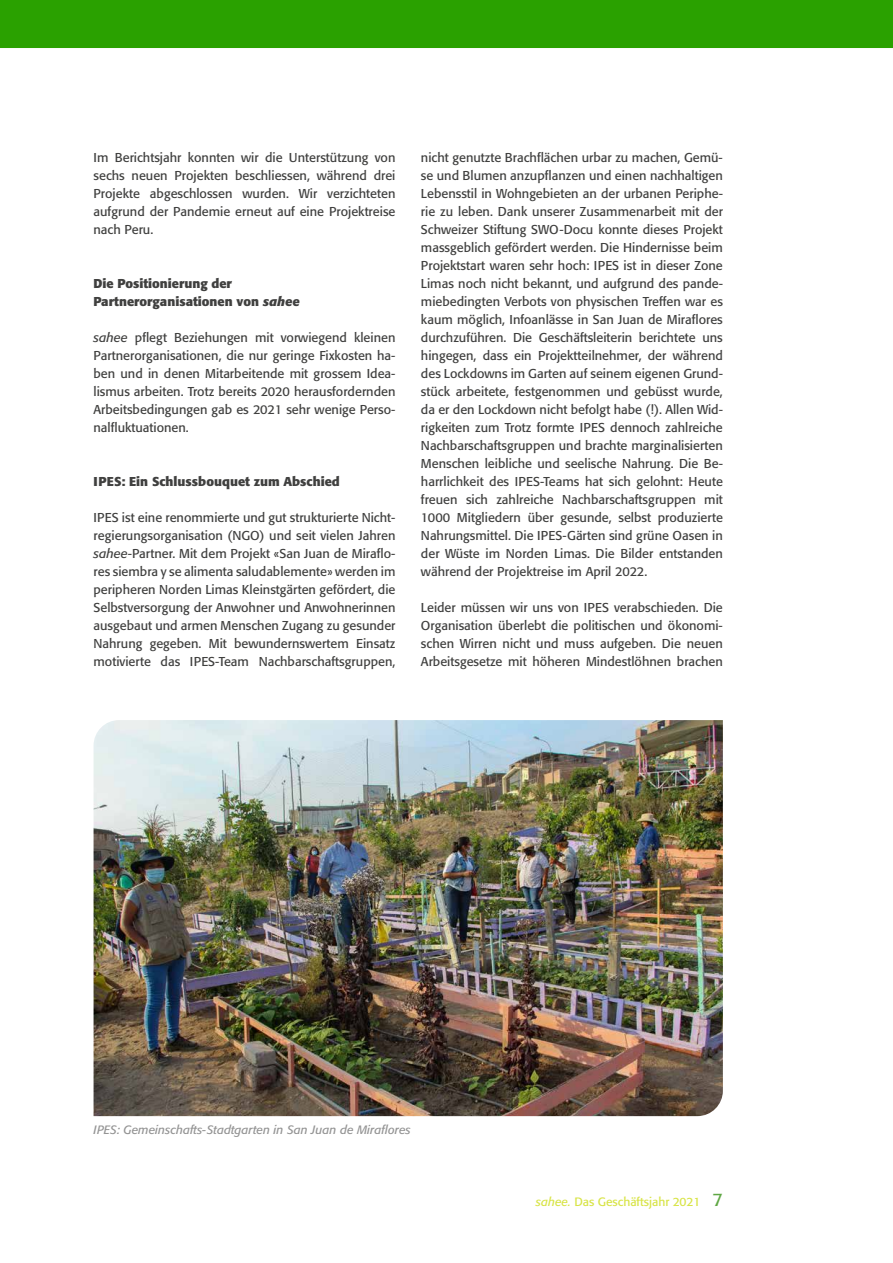
<style>
.page{position:relative;width:893px;height:1263px;background:#fff}
.page>*{position:absolute;margin:0;border:0;box-sizing:border-box;transform-origin:0 0}
.t1{font:12.75px/18px "Formata";color:#40403f;text-align:justify}
.t2{font:700 12.75px/18px "Formata";color:#40403f}
.t3{font:italic 12px "Formata";color:#949494}
.t4{font:12px "Formata";color:#d8e447}
.s1{font-style:italic}
.s2{font-size:18px;color:#5fa744}
</style>
<div class="page">
<img style="left:94px;top:720px;width:629px;height:396px">
<div style="left:0;top:0;width:893px;height:48px;background:#2aa100"></div>
<p class="t1" style="left:94px;top:148px;width:303px">Im Berichtsjahr konnten wir die Unterstützung von sechs neuen Projekten beschliessen, während drei Projekte abgeschlossen wurden. Wir verzichteten aufgrund der Pandemie erneut auf eine Projektreise nach Peru.</p>
<p class="t2" style="left:94px;top:274px;width:208px">Die Positionierung der<br>Partnerorganisationen von <span class="s1">sahee</span></p>
<p class="t1" style="left:94px;top:328px;width:303px"><span class="s1">sahee</span> pflegt Beziehungen mit vorwiegend kleinen Partnerorganisationen, die nur geringe Fixkosten ha&shy;ben und in denen Mitarbeitende mit grossem Idea&shy;lismus arbeiten. Trotz bereits 2020 herausfordernden Arbeitsbedingungen gab es 2021 sehr wenige Perso&shy;nalfluktuationen.</p>
<p class="t2" style="left:94px;top:472px;width:248px">IPES: Ein Schlussbouquet zum Abschied</p>
<p class="t1" style="left:94px;top:509px;width:303px">IPES ist eine renommierte und gut strukturierte Nicht&shy;regierungsorganisation (NGO) und seit vielen Jahren <span class="s1">sahee</span>-Partner. Mit dem Projekt «San Juan de Miraflo&shy;res siembra y se alimenta saludablemente» werden im peripheren Norden Limas Kleinstgärten gefördert, die Selbstversorgung der Anwohner und Anwohnerinnen ausgebaut und armen Menschen Zugang zu gesunder Nahrung gegeben. Mit bewundernswertem Einsatz motivierte das IPES-Team Nachbarschaftsgruppen,</p>
<p class="t1" style="left:421px;top:149px;width:303px">nicht genutzte Brachflächen urbar zu machen, Gemü&shy;se und Blumen anzupflanzen und einen nachhaltigen Lebensstil in Wohngebieten an der urbanen Periphe&shy;rie zu leben. Dank unserer Zusammenarbeit mit der Schweizer Stiftung SWO-Docu konnte dieses Projekt massgeblich gefördert werden. Die Hindernisse beim Projektstart waren sehr hoch: IPES ist in dieser Zone Limas noch nicht bekannt, und aufgrund des pande&shy;miebedingten Verbots von physischen Treffen war es kaum möglich, Infoanlässe in San Juan de Miraflores durchzuführen. Die Geschäftsleiterin berichtete uns hingegen, dass ein Projektteilnehmer, der während des Lockdowns im Garten auf seinem eigenen Grund&shy;stück arbeitete, festgenommen und gebüsst wurde, da er den Lockdown nicht befolgt habe (!). Allen Wid&shy;rigkeiten zum Trotz formte IPES dennoch zahlreiche Nachbarschaftsgruppen und brachte marginalisierten Menschen leibliche und seelische Nahrung. Die Be&shy;harrlichkeit des IPES-Teams hat sich gelohnt: Heute freuen sich zahlreiche Nachbarschaftsgruppen mit 1000 Mitgliedern über gesunde, selbst produzierte Nahrungsmittel. Die IPES-Gärten sind grüne Oasen in der Wüste im Norden Limas. Die Bilder entstanden während der Projektreise im April 2022.</p>
<p class="t1" style="left:421px;top:599px;width:303px">Leider müssen wir uns von IPES verabschieden. Die Organisation überlebt die politischen und ökonomi&shy;schen Wirren nicht und muss aufgeben. Die neuen Arbeitsgesetze mit höheren Mindestlöhnen brachen</p>
<p class="t3" style="left:94px;top:1123px;width:319px">IPES: Gemeinschafts-Stadtgarten in San Juan de Miraflores</p>
<p class="t4" style="left:536px;top:1194px;width:188px"><span class="s1">sahee.</span> Das Geschäftsjahr 2021 <span class="s2">7</span></p>
</div>
